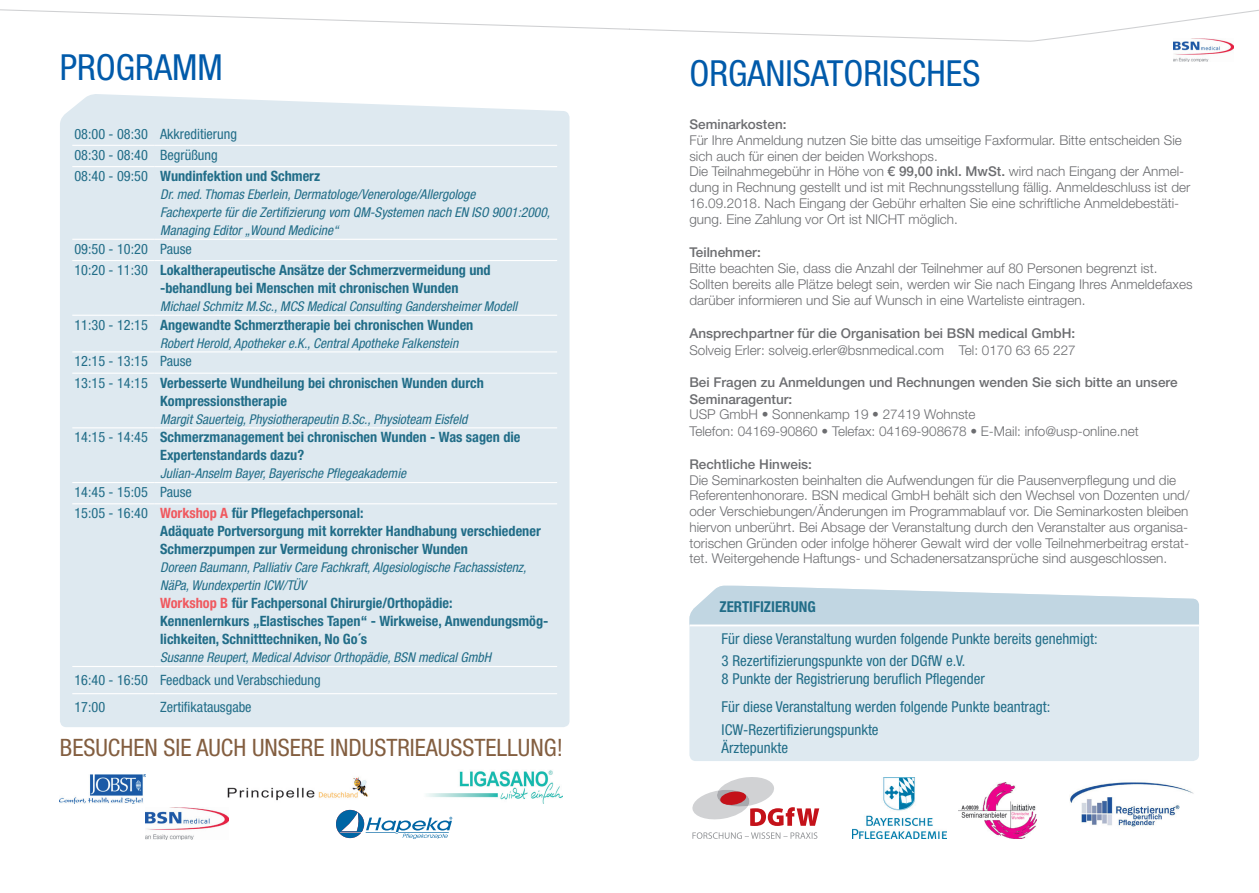
<style>
.page{position:relative;width:1259px;height:893px;background:#fff}
.page>*{position:absolute;margin:0;border:0;box-sizing:border-box;transform-origin:0 0}
.t1{font:condensed 36px "Helvetica Neue LT Std";color:#015aaa}
.t2{font:condensed 24px "Helvetica Neue LT Std";color:#835e40}
.t3{font:condensed 15px/22.2px "Helvetica Neue LT Std";color:#216d88}
.t4{font:700 condensed 15px "Helvetica Neue LT Std";color:#216d88}
.t5{font:700 condensed 14.25px/18px "Helvetica Neue LT Std";color:#216d88}
.t6{font:condensed 14.25px/21.3px "Helvetica Neue LT Std";color:#216d88}
.t7{font:300 13.5px/15.9px "Helvetica Neue LT Std";color:#6c6d70}
.t8{font:italic condensed 13.5px/18px "Helvetica Neue LT Std";color:#216d88}
.t9{font:500 13.5px/16.5px "Helvetica Neue LT Std";color:#6c6d70}
.s1{font-weight:700}
.s2{font-weight:400}
.s3{font-weight:700;color:#f0595f}
.s4{color:#f0595f}
.s5{font-weight:500}
</style>
<div class="page">
<svg style="left:0;top:9px;width:1259px;height:33px"></svg>
<img style="left:1173px;top:39px;width:60px;height:22px">
<div style="left:689px;top:626px;width:510px;height:135px;background:#dee9f0"></div>
<svg style="left:689px;top:585px;width:510px;height:41px"></svg>
<div style="left:60px;top:94px;width:509px;height:633px;background:#dee9f0"></div>
<hr style="left:72px;top:145px;width:82px;height:1px;background:#fff">
<hr style="left:154px;top:145px;width:403px;height:1px;background:#fff">
<hr style="left:72px;top:166px;width:82px;height:1px;background:#fff">
<hr style="left:154px;top:166px;width:403px;height:1px;background:#fff">
<hr style="left:72px;top:239px;width:82px;height:1px;background:#fff">
<hr style="left:154px;top:239px;width:403px;height:1px;background:#fff">
<hr style="left:72px;top:260px;width:82px;height:1px;background:#fff">
<hr style="left:154px;top:260px;width:403px;height:1px;background:#fff">
<hr style="left:72px;top:315px;width:82px;height:1px;background:#fff">
<hr style="left:154px;top:315px;width:403px;height:1px;background:#fff">
<hr style="left:72px;top:351px;width:82px;height:1px;background:#fff">
<hr style="left:154px;top:351px;width:403px;height:1px;background:#fff">
<hr style="left:72px;top:373px;width:82px;height:1px;background:#fff">
<hr style="left:154px;top:373px;width:403px;height:1px;background:#fff">
<hr style="left:72px;top:427px;width:82px;height:1px;background:#fff">
<hr style="left:154px;top:427px;width:403px;height:1px;background:#fff">
<hr style="left:72px;top:482px;width:82px;height:1px;background:#fff">
<hr style="left:154px;top:482px;width:403px;height:1px;background:#fff">
<hr style="left:72px;top:503px;width:82px;height:1px;background:#fff">
<hr style="left:154px;top:503px;width:403px;height:1px;background:#fff">
<hr style="left:72px;top:666px;width:82px;height:1px;background:#fff">
<hr style="left:154px;top:666px;width:403px;height:1px;background:#fff">
<hr style="left:72px;top:693px;width:82px;height:1px;background:#fff">
<hr style="left:154px;top:693px;width:403px;height:1px;background:#fff">
<img style="left:146px;top:808px;width:83px;height:31px">
<img style="left:227px;top:777px;width:141px;height:24px">
<img style="left:426px;top:770px;width:137px;height:33px">
<svg style="left:336px;top:810px;width:116px;height:29px"></svg>
<svg style="left:692px;top:832px;width:125px;height:7px"></svg>
<svg style="left:692px;top:777px;width:127px;height:49px"></svg>
<img style="left:852px;top:777px;width:94px;height:62px">
<img style="left:958px;top:783px;width:78px;height:56px">
<img style="left:1070px;top:782px;width:124px;height:45px">
<img style="left:60px;top:775px;width:86px;height:28px">
<h1 class="t1" style="left:60px;top:47px;width:164px">Prog ramm</h1>
<p class="t6" style="left:74px;top:123px;width:247px">08:00 - 08:30 Akkreditierung<br>08:30 - 08:40 Begrüßung<br>08:40 - 09:50 <span class="s1">Wundinfektion und Schmerz</span></p>
<p class="t8" style="left:160px;top:186px;width:391px">Dr. med. Thomas Eberlein, Dermatologe/Venerologe/Allergologe<br>Fachexperte für die Zertifizierung vom QM-Systemen nach EN ISO 9001:2000,<br>Managing Editor „Wound Medicine“</p>
<p class="t5" style="left:74px;top:238px;width:418px;line-height:21.3px"><span class="s2">09:50 - 10:20 Pause<br>10:20 - 11:30</span> Lokaltherapeutische Ansätze der Schmerzvermeidung und</p>
<p class="t5" style="left:160px;top:279px;width:300px">-behandlung bei Menschen mit chronischen Wunden</p>
<p class="t8" style="left:160px;top:297px;width:358px">Michael Schmitz M.Sc., MCS Medical Consulting Gandersheimer Modell</p>
<p class="t5" style="left:74px;top:315px;width:400px"><span class="s2">11:30 - 12:15</span> Angewandte Schmerztherapie bei chronischen Wunden</p>
<p class="t8" style="left:160px;top:334px;width:300px">Robert Herold, Apotheker e.K., Central Apotheke Falkenstein</p>
<p class="t5" style="left:74px;top:350px;width:411px;line-height:21.3px"><span class="s2">12:15 - 13:15 Pause<br>13:15 - 14:15</span> Verbesserte Wundheilung bei chronischen Wunden durch</p>
<p class="t5" style="left:160px;top:391px;width:128px">Kompressionstherapie</p>
<p class="t8" style="left:160px;top:410px;width:309px">Margit Sauerteig, Physiotherapeutin B.Sc., Physioteam Eisfeld</p>
<p class="t5" style="left:160px;top:428px;width:362px;text-indent:-86px"><span class="s2">14:15 - 14:45</span> Schmerzmanagement bei chronischen Wunden - Was sagen die<br>Expertenstandards dazu?</p>
<p class="t8" style="left:160px;top:465px;width:247px">Julian-Anselm Bayer, Bayerische Pflegeakademie</p>
<p class="t6" style="left:74px;top:481px;width:291px">14:45 - 15:05 Pause<br>15:05 - 16:40 <span class="s3">Workshop A</span> <span class="s1">für Pflegefachpersonal:</span></p>
<p class="t5" style="left:160px;top:522px;width:382px">Adäquate Portversorgung mit korrekter Handhabung verschiedener<br>Schmerzpumpen zur Vermeidung chronischer Wunden</p>
<p class="t8" style="left:160px;top:559px;width:368px">Doreen Baumann, Palliativ Care Fachkraft, Algesiologische Fachassistenz,<br>NäPa, Wundexpertin ICW/TÜV</p>
<p class="t5" style="left:160px;top:594px;width:390px"><span class="s4">Workshop B</span> für Fachpersonal Chirurgie/Orthopädie:<br>Kennenlernkurs „Elastisches Tapen“ - Wirkweise, Anwendungsmög&shy;lichkeiten, Schnitttechniken, No Go´s</p>
<p class="t8" style="left:160px;top:649px;width:332px">Susanne Reupert, Medical Advisor Orthopädie, BSN medical GmbH</p>
<p class="t6" style="left:74px;top:666px;width:248px;line-height:27.2px">16:40 - 16:50 Feedback und Verabschiedung<br>17:00</p>
<p class="t6" style="left:160px;top:697px;width:93px">Zertifikatausgabe</p>
<h2 class="t2" style="left:60px;top:733px;width:504px">Besuchen Sie auch unsere In dustrieausstellung !</h2>
<h1 class="t1" style="left:689px;top:52px;width:289px">organisatorisches</h1>
<p class="t9" style="left:689px;top:116px;width:99px">Seminarkosten:</p>
<p class="t7" style="left:689px;top:132px;width:502px">Für Ihre Anmeldung nutzen Sie bitte das umseitige Faxformular. Bitte entscheiden Sie sich auch für einen der beiden Workshops.<br>Die Teilnahmegebühr in Höhe von <span class="s5">€ 99,00 inkl. MwSt.</span> wird nach Eingang der Anmel&shy;dung in Rechnung gestellt und ist mit Rechnungsstellung fällig. Anmeldeschluss ist der 16.09.2018. Nach Eingang der Gebühr erhalten Sie eine schriftliche Anmeldebestäti&shy;gung. Eine Zahlung vor Ort ist NICHT möglich.</p>
<p class="t9" style="left:689px;top:244px;width:73px">Teilnehmer:</p>
<p class="t7" style="left:689px;top:260px;width:504px">Bitte beachten Sie, dass die Anzahl der Teilnehmer auf 80 Personen begrenzt ist.<br>Sollten bereits alle Plätze belegt sein, werden wir Sie nach Eingang Ihres Anmeldefaxes darüber informieren und Sie auf Wunsch in eine Warteliste eintragen.</p>
<p class="t9" style="left:689px;top:325px;width:387px">Ansprechpartner für die Organisation bei BSN medical GmbH:</p>
<p class="t7" style="left:689px;top:342px;width:388px">Solveig Erler: solveig.erler@bsnmedical.com Tel: 0170 63 65 227</p>
<p class="t9" style="left:689px;top:374px;width:489px">Bei Fragen zu Anmeldungen und Rechnungen wenden Sie sich bitte an unsere<br>Seminaragentur:</p>
<p class="t7" style="left:689px;top:406px;width:451px;line-height:16.5px">USP GmbH • Sonnenkamp 19 • 27419 Wohnste<br>Telefon: 04169-90860 • Telefax: 04169-908678 <span class="s5">•</span> E-Mail: info@usp-online.net</p>
<p class="t9" style="left:689px;top:456px;width:124px">Rechtliche Hinweis:</p>
<p class="t7" style="left:689px;top:472px;width:501px">Die Seminarkosten beinhalten die Aufwendungen für die Pausenverpflegung und die Referentenhonorare. BSN medical GmbH behält sich den Wechsel von Dozenten und/ oder Verschiebungen/Änderungen im Programmablauf vor. Die Seminarkosten bleiben hiervon unberührt. Bei Absage der Veranstaltung durch den Veranstalter aus organisa&shy;torischen Gründen oder infolge höherer Gewalt wird der volle Teilnehmerbeitrag erstat&shy;tet. Weitergehende Haftungs- und Schadenersatzansprüche sind ausgeschlossen.</p>
<p class="t4" style="left:719px;top:598px;width:98px">Zertifizierung</p>
<p class="t3" style="left:721px;top:627px;width:377px">Für diese Veranstaltung wurden folgende Punkte bereits genehmigt:<br>3 Rezertifizierungspunkte von der DGfW e.V.</p>
<p class="t3" style="left:721px;top:668px;width:265px">8 Punkte der Registrierung beruflich Pflegender</p>
<p class="t3" style="left:721px;top:696px;width:330px">Für diese Veranstaltung werden folgende Punkte beantragt:<br>ICW-Rezertifizierungspunkte</p>
<p class="t3" style="left:721px;top:736px;width:68px">Ärztepunkte</p>
</div>
